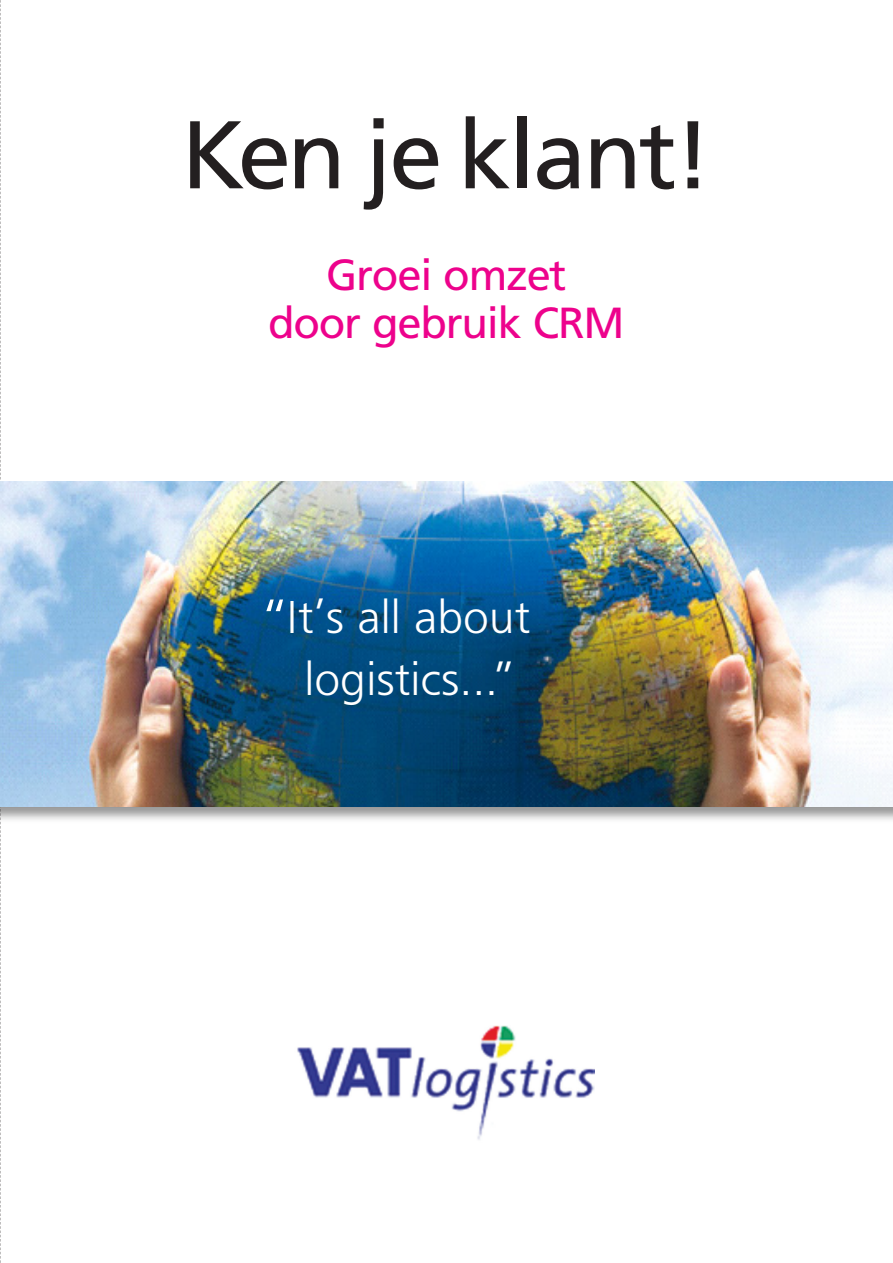
<style>
.page{position:relative;width:893px;height:1263px;background:#fff}
.page>*{position:absolute;margin:0;border:0;box-sizing:border-box;transform-origin:0 0}
.t1{font:96px "Frutiger";letter-spacing:-.03em;color:#231f20}
.t2{font:300 48px/61.5px "Frutus T";color:#fff;text-align:center}
.t3{font:43.5px/47.7px "Frutiger";letter-spacing:-.03em;color:#ed028c;text-align:center}
.s1{font-size:55.5px}
</style>
<div class="page">
<img style="left:1px;top:806px;width:892px;height:14px">
<img style="left:297px;top:1025px;width:297px;height:115px">
<svg style="left:0;top:0;width:1px;height:1263px"></svg>
<img style="left:0;top:482px;width:893px;height:324px">
<h1 class="t1" style="left:181px;top:116px;width:532px">Ken je klant!</h1>
<p class="t3" style="left:268px;top:255px;width:358px">Groei omzet<br>door gebruik CRM</p>
<p class="t2" style="left:262px;top:590px;width:270px"><span class="s1">“</span>It’s all about logistics...”</p>
</div>
